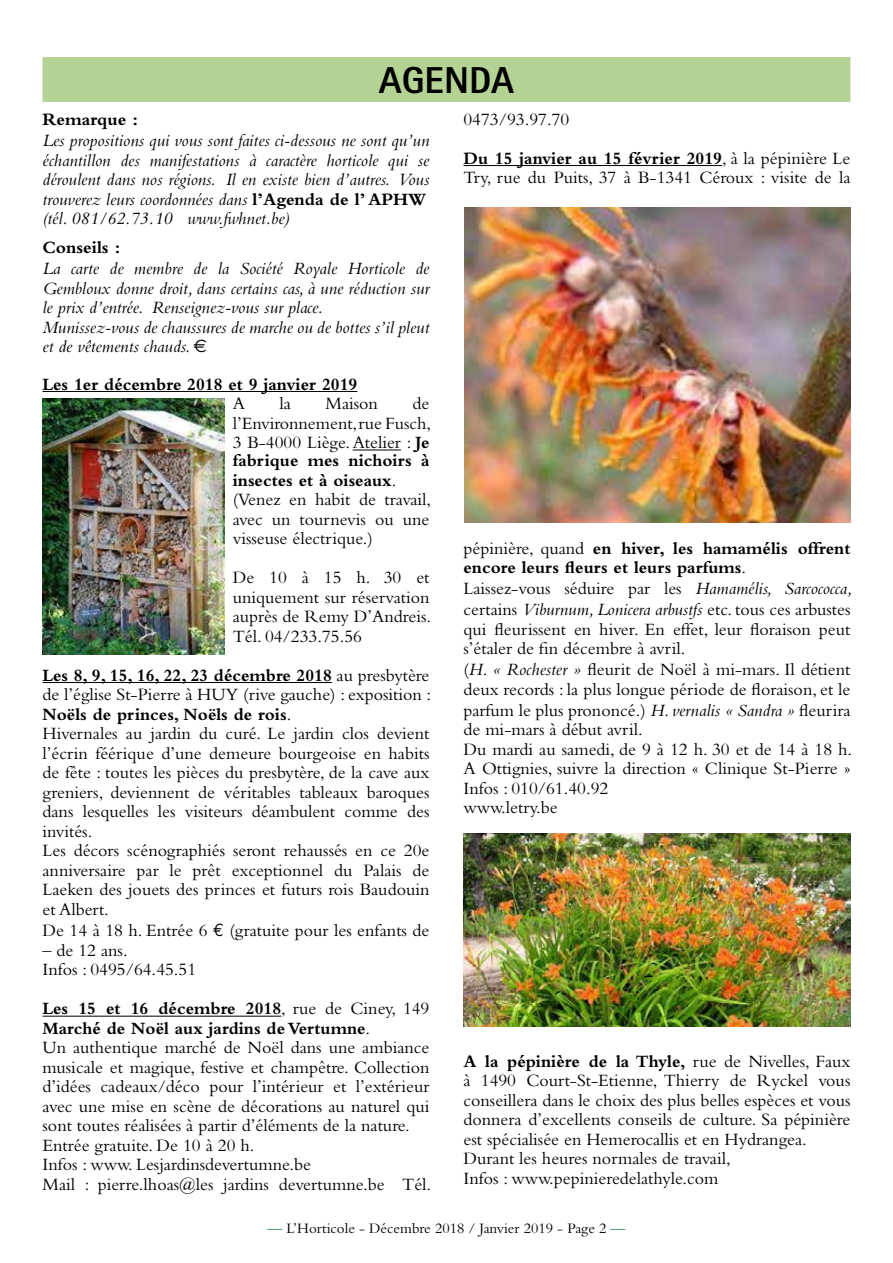
<style>
.page{position:relative;width:893px;height:1263px;background:#fff}
.page>*{position:absolute;margin:0;border:0;box-sizing:border-box;transform-origin:0 0}
.t1{font:800 37.5px "Rotis Sans Serif";color:#000}
.t2{font:18px/19.5px "Bembo";color:#000}
.t3{font:italic 18px/19.5px "Bembo";color:#000}
.t4{font:700 18px "Bembo";color:#000}
.t5{font:15px "Bembo";color:#000}
.s1{font-weight:700;font-style:normal}
.s2{font-family:"Euro Sans";font-style:normal}
.s3{font-weight:700}
.s4{font-family:"Euro Mono"}
.s5{font-style:italic}
.s6{color:#00732f}
</style>
<div class="page">
<div style="left:43px;top:57px;width:807px;height:45px;background:#b4d294"></div>
<hr style="left:43px;top:391px;width:314px;height:1px;background:#000">
<hr style="left:353px;top:449px;width:48px;height:1px;background:#000">
<hr style="left:43px;top:682px;width:289px;height:1px;background:#000">
<hr style="left:43px;top:1016px;width:238px;height:1px;background:#000">
<hr style="left:463px;top:165px;width:259px;height:1px;background:#000">
<img style="left:43px;top:399px;width:181px;height:255px">
<img style="left:464px;top:207px;width:387px;height:315px">
<img style="left:463px;top:833px;width:387px;height:194px">
<h1 class="t1" style="left:379px;top:57px;width:137px">AGENDA</h1>
<p class="t4" style="left:43px;top:109px;width:97px">Remarque :</p>
<p class="t3" style="left:43px;top:131px;width:388px">Les propositions qui vous sont faites ci-dessous ne sont qu’un échantillon des manifestations à caractère horticole qui se déroulent dans nos régions. Il en existe bien d’autres. Vous trouverez leurs coordonnées dans <span class="s1">l’Agenda de l’ APHW </span>(tél. 081/62.73.10 www.fwhnet.be)</p>
<p class="t4" style="left:43px;top:237px;width:79px">Conseils :</p>
<p class="t3" style="left:43px;top:258px;width:388px">La carte de membre de la Société Royale Horticole de Gembloux donne droit, dans certains cas, à une réduction sur le prix d’entrée. Renseignez-vous sur place.<br>Munissez-vous de chaussures de marche ou de bottes s’il pleut et de vêtements chauds. <span class="s2">€</span></p>
<p class="t4" style="left:43px;top:374px;width:316px">Les 1er décembre 2018 et 9 janvier 2019</p>
<p class="t2" style="left:233px;top:393px;width:14px">A</p>
<p class="t2" style="left:279px;top:393px;width:13px">la</p>
<p class="t2" style="left:325px;top:393px;width:54px">Maison</p>
<p class="t2" style="left:233px;top:393px;width:200px;text-indent:180px">de l’Environnement, rue Fusch,<br>3 B-4000 Liège. Atelier : <span class="s3">Je fabrique mes nichoirs à insectes et à oiseaux</span>. (Venez en habit de travail, avec un tournevis ou une visseuse électrique.)</p>
<p class="t2" style="left:233px;top:567px;width:200px;text-align:justify">De 10 à 15 h. 30 et uniquement sur réservation auprès de Remy D’Andreis.<br>Tél. 04/233.75.56</p>
<p class="t2" style="left:43px;top:665px;width:390px"><span class="s3">Les 8, 9, 15, 16, 22, 23 décembre 2018</span> au presbytère de l’église St-Pierre à HUY (rive gauche) : exposition :<br><span class="s3">Noëls de princes, Noëls de rois</span>.<br>Hivernales au jardin du curé. Le jardin clos devient l’écrin féérique d’une demeure bourgeoise en habits de fête : toutes les pièces du presbytère, de la cave aux greniers, deviennent de véritables tableaux baroques dans lesquelles les visiteurs déambulent comme des invités.<br>Les décors scénographiés seront rehaussés en ce 20e anniversaire par le prêt exceptionnel du Palais de Laeken des jouets des princes et futurs rois Baudouin et Albert.</p>
<p class="t2" style="left:43px;top:920px;width:388px">De 14 à 18 h. Entrée 6 <span class="s4">€</span> (gratuite pour les enfants de</p>
<p class="t2" style="left:43px;top:940px;width:155px">– de 12 ans.<br>Infos : 0495/64.45.51</p>
<p class="t2" style="left:43px;top:999px;width:390px"><span class="s3">Les 15 et 16 décembre 2018</span>, rue de Ciney, 149<br><span class="s3">Marché de Noël aux jardins de Vertumne</span>.<br>Un authentique marché de Noël dans une ambiance musicale et magique, festive et champêtre. Collection d’idées cadeaux/déco pour l’intérieur et l’extérieur avec une mise en scène de décorations au naturel qui sont toutes réalisées à partir d’éléments de la nature.<br>Entrée gratuite. De 10 à 20 h.<br>Infos : www. Lesjardinsdevertumne.be<br>Mail : pierre.lhoas@les jardins devertumne.be Tél.</p>
<p class="t2" style="left:463px;top:99px;width:388px;line-height:39px">0473/93.97.70<br><span class="s3">Du 15 janvier au 15 février 2019</span>, à la pépinière Le</p>
<p class="t2" style="left:463px;top:168px;width:388px">Try, rue du Puits, 37 à B-1341 Céroux : visite de la</p>
<p class="t2" style="left:463px;top:538px;width:390px;line-height:20px">pépinière, quand <span class="s3">en hiver, les hamamélis offrent encore leurs fleurs et leurs parfums</span>.<br>Laissez-vous séduire par les <span class="s5">Hamamélis, Sarcococca, </span>certains <span class="s5">Viburnum, Lonicera arbustfs</span> etc. tous ces arbustes qui fleurissent en hiver. En effet, leur floraison peut s’étaler de fin décembre à avril.<br>(<span class="s5">H. « Rochester »</span> fleurit de Noël à mi-mars. Il détient deux records : la plus longue période de floraison, et le parfum le plus prononcé.) <span class="s5">H. vernalis « Sandra »</span> fleurira de mi-mars à début avril.<br>Du mardi au samedi, de 9 à 12 h. 30 et de 14 à 18 h.<br>A Ottignies, suivre la direction « Clinique St-Pierre » Infos : 010/61.40.92<br>www.letry.be</p>
<p class="t2" style="left:463px;top:1051px;width:388px"><span class="s3">A la pépinière de la Thyle,</span> rue de Nivelles, Faux à 1490 Court-St-Etienne, Thierry de Ryckel vous conseillera dans le choix des plus belles espèces et vous donnera d’excellents conseils de culture. Sa pépinière est spécialisée en Hemerocallis et en Hydrangea.<br>Durant les heures normales de travail,<br>Infos : www.pepinieredelathyle.com</p>
<p class="t5" style="left:267px;top:1219px;width:360px"><span class="s6">—</span> L’Horticole - Décembre 2018 / Janvier 2019 - Page 2 <span class="s6">—</span></p>
</div>
